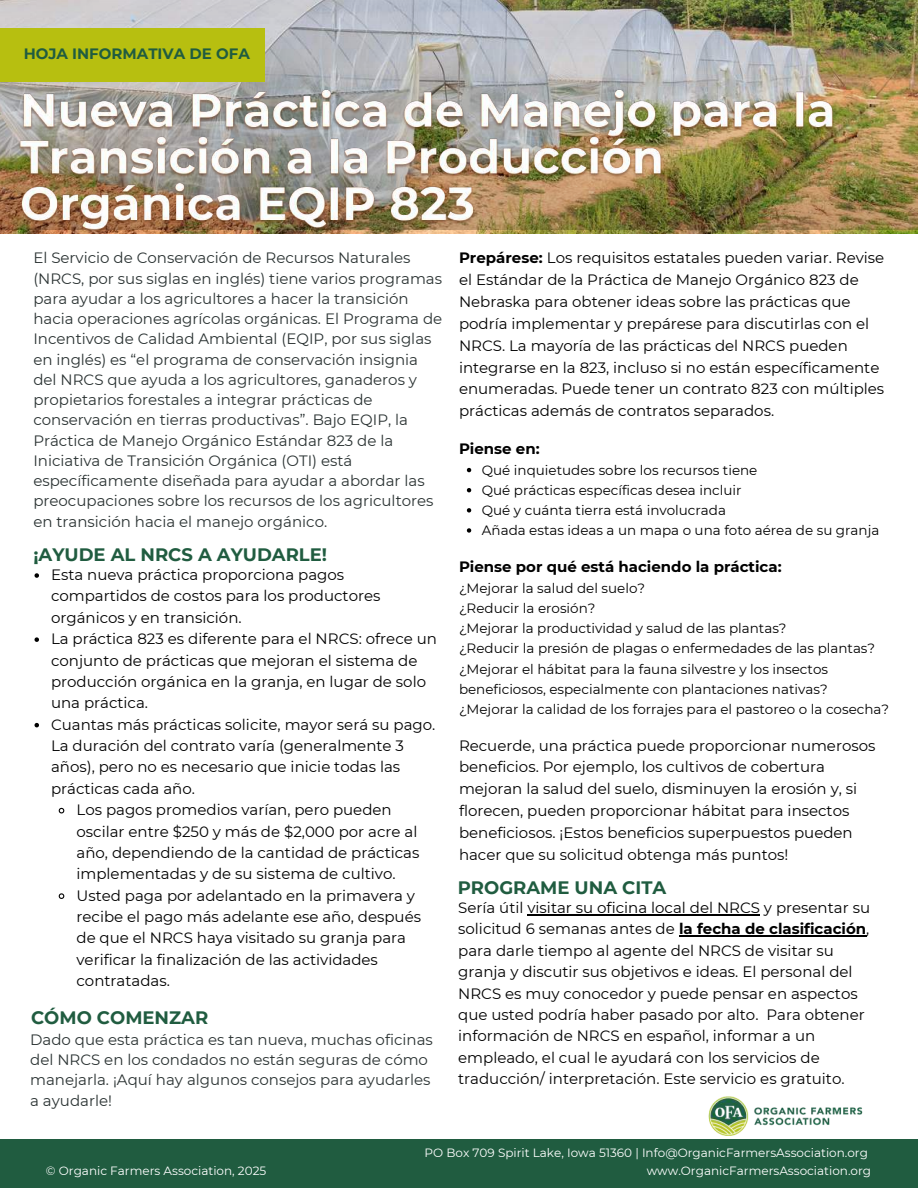
<style>
.page{position:relative;width:918px;height:1188px;background:#fff}
.page>*{position:absolute;margin:0;border:0;box-sizing:border-box;transform-origin:0 0}
.t1{font:700 18px "Montserrat";color:#205c40}
.t2{font:15px/21.9px "Montserrat";color:#000}
.t3{font:15px/20.2px "Montserrat";color:#2b3333}
.t4{font:700 15px "Montserrat";color:#000}
.t5{font:700 15px "Montserrat";color:#205c40}
.t6{font:13.5px/20.1px "Montserrat";color:#000}
.t7{font:12px "Montserrat";color:#fff}
.s1{font-weight:700}
</style>
<div class="page">
<img style="left:0;top:0;width:918px;height:230px">
<div style="left:0;top:28px;width:264px;height:53px;background:#b7bf10"></div>
<img style="left:695px;top:1096px;width:180px;height:44px">
<svg style="left:35px;top:573px;width:4px;height:5px"></svg>
<svg style="left:35px;top:637px;width:4px;height:5px"></svg>
<svg style="left:35px;top:723px;width:4px;height:4px"></svg>
<svg style="left:58px;top:807px;width:7px;height:7px"></svg>
<svg style="left:58px;top:893px;width:7px;height:6px"></svg>
<img style="left:17px;top:82px;width:820px;height:152px">
<svg style="left:467px;top:468px;width:4px;height:4px"></svg>
<svg style="left:467px;top:488px;width:4px;height:4px"></svg>
<svg style="left:467px;top:508px;width:4px;height:5px"></svg>
<svg style="left:467px;top:528px;width:4px;height:5px"></svg>
<hr style="left:527px;top:914px;width:233px;height:1px;background:#000">
<hr style="left:679px;top:936px;width:187px;height:1px;background:#000">
<div style="left:0;top:1140px;width:918px;height:48px;background:#205c40"></div>
<p class="t5" style="left:24px;top:43px;width:228px">HOJA INFORMATIVA DE OFA</p>
<p class="t3" style="left:33px;top:247px;width:410px">El Servicio de Conservación de Recursos Naturales (NRCS, por sus siglas en inglés) tiene varios programas para ayudar a los agricultores a hacer la transición hacia operaciones agrícolas orgánicas. El Programa de Incentivos de Calidad Ambiental (EQIP, por sus siglas en inglés) es “el programa de conservación insignia del NRCS que ayuda a los agricultores, ganaderos y propietarios forestales a integrar prácticas de conservación en tierras productivas”. Bajo EQIP, la Práctica de Manejo Orgánico Estándar 823 de la Iniciativa de Transición Orgánica (OTI) está específicamente diseñada para ayudar a abordar las preocupaciones sobre los recursos de los agricultores en transición hacia el manejo orgánico.</p>
<p class="t1" style="left:33px;top:542px;width:295px">¡AYUDE AL NRCS A AYUDARLE!</p>
<p class="t2" style="left:51px;top:563px;width:295px">Esta nueva práctica proporciona pagos</p>
<p class="t2" style="left:51px;top:585px;width:331px">compartidos de costos para los productores</p>
<p class="t2" style="left:51px;top:606px;width:192px">orgánicos y en transición.</p>
<p class="t2" style="left:51px;top:627px;width:388px">La práctica 823 es diferente para el NRCS: ofrece un</p>
<p class="t2" style="left:51px;top:649px;width:368px">conjunto de prácticas que mejoran el sistema de</p>
<p class="t2" style="left:51px;top:670px;width:377px">producción orgánica en la granja, en lugar de solo</p>
<p class="t2" style="left:51px;top:691px;width:99px">una práctica.</p>
<p class="t2" style="left:51px;top:713px;width:386px">Cuantas más prácticas solicite, mayor será su pago.</p>
<p class="t2" style="left:51px;top:734px;width:355px">La duración del contrato varía (generalmente 3</p>
<p class="t2" style="left:51px;top:756px;width:351px">años), pero no es necesario que inicie todas las</p>
<p class="t2" style="left:51px;top:777px;width:145px">prácticas cada año.</p>
<p class="t2" style="left:77px;top:798px;width:317px">Los pagos promedios varían, pero pueden</p>
<p class="t2" style="left:77px;top:820px;width:342px">oscilar entre $250 y más de $2,000 por acre al</p>
<p class="t2" style="left:77px;top:841px;width:344px">año, dependiendo de la cantidad de prácticas</p>
<p class="t2" style="left:77px;top:862px;width:321px">implementadas y de su sistema de cultivo.</p>
<p class="t2" style="left:77px;top:884px;width:340px">Usted paga por adelantado en la primavera y</p>
<p class="t2" style="left:77px;top:905px;width:346px">recibe el pago más adelante ese año, después</p>
<p class="t2" style="left:77px;top:927px;width:331px">de que el NRCS haya visitado su granja para</p>
<p class="t2" style="left:77px;top:948px;width:303px">verificar la finalización de las actividades</p>
<p class="t2" style="left:77px;top:969px;width:95px">contratadas.</p>
<p class="t1" style="left:31px;top:1005px;width:179px">CÓMO COMENZAR</p>
<p class="t3" style="left:30px;top:1029px;width:404px">Dado que esta práctica es tan nueva, muchas oficinas del NRCS en los condados no están seguras de cómo manejarla. ¡Aquí hay algunos consejos para ayudarles a ayudarle!</p>
<p class="t2" style="left:459px;top:246px;width:427px"><span class="s1">Prepárese:</span> Los requisitos estatales pueden variar. Revise el Estándar de la Práctica de Manejo Orgánico 823 de Nebraska para obtener ideas sobre las prácticas que podría implementar y prepárese para discutirlas con el NRCS. La mayoría de las prácticas del NRCS pueden integrarse en la 823, incluso si no están específicamente enumeradas. Puede tener un contrato 823 con múltiples prácticas además de contratos separados.</p>
<p class="t4" style="left:459px;top:438px;width:82px">Piense en:</p>
<p class="t6" style="left:482px;top:460px;width:399px">Qué inquietudes sobre los recursos tiene<br>Qué prácticas específicas desea incluir<br>Qué y cuánta tierra está involucrada<br>Añada estas ideas a un mapa o una foto aérea de su granja</p>
<p class="t4" style="left:459px;top:556px;width:324px">Piense por qué está haciendo la práctica:</p>
<p class="t6" style="left:459px;top:578px;width:432px">¿Mejorar la salud del suelo?<br>¿Reducir la erosión?<br>¿Mejorar la productividad y salud de las plantas?<br>¿Reducir la presión de plagas o enfermedades de las plantas? ¿Mejorar el hábitat para la fauna silvestre y los insectos beneficiosos, especialmente con plantaciones nativas? ¿Mejorar la calidad de los forrajes para el pastoreo o la cosecha?</p>
<p class="t2" style="left:459px;top:734px;width:418px">Recuerde, una práctica puede proporcionar numerosos beneficios. Por ejemplo, los cultivos de cobertura mejoran la salud del suelo, disminuyen la erosión y, si florecen, pueden proporcionar hábitat para insectos beneficiosos. ¡Estos beneficios superpuestos pueden hacer que su solicitud obtenga más puntos!</p>
<p class="t1" style="left:458px;top:875px;width:210px">PROGRAME UNA CITA</p>
<p class="t2" style="left:458px;top:897px;width:413px;line-height:21.3px">Sería útil visitar su oficina local del NRCS y presentar su solicitud 6 semanas antes de <span class="s1">la fecha de clasificación</span>, para darle tiempo al agente del NRCS de visitar su granja y discutir sus objetivos e ideas. El personal del NRCS es muy conocedor y puede pensar en aspectos que usted podría haber pasado por alto. Para obtener información de NRCS en español, informar a un empleado, el cual le ayudará con los servicios de traducción/ interpretación. Este servicio es gratuito.</p>
<p class="t7" style="left:425px;top:1144px;width:445px">PO Box 709 Spirit Lake, Iowa 51360 | Info@OrganicFarmersAssociation.org</p>
<p class="t7" style="left:46px;top:1162px;width:222px">© Organic Farmers Association, 2025</p>
<p class="t7" style="left:647px;top:1162px;width:226px">www.OrganicFarmersAssociation.org</p>
</div>
